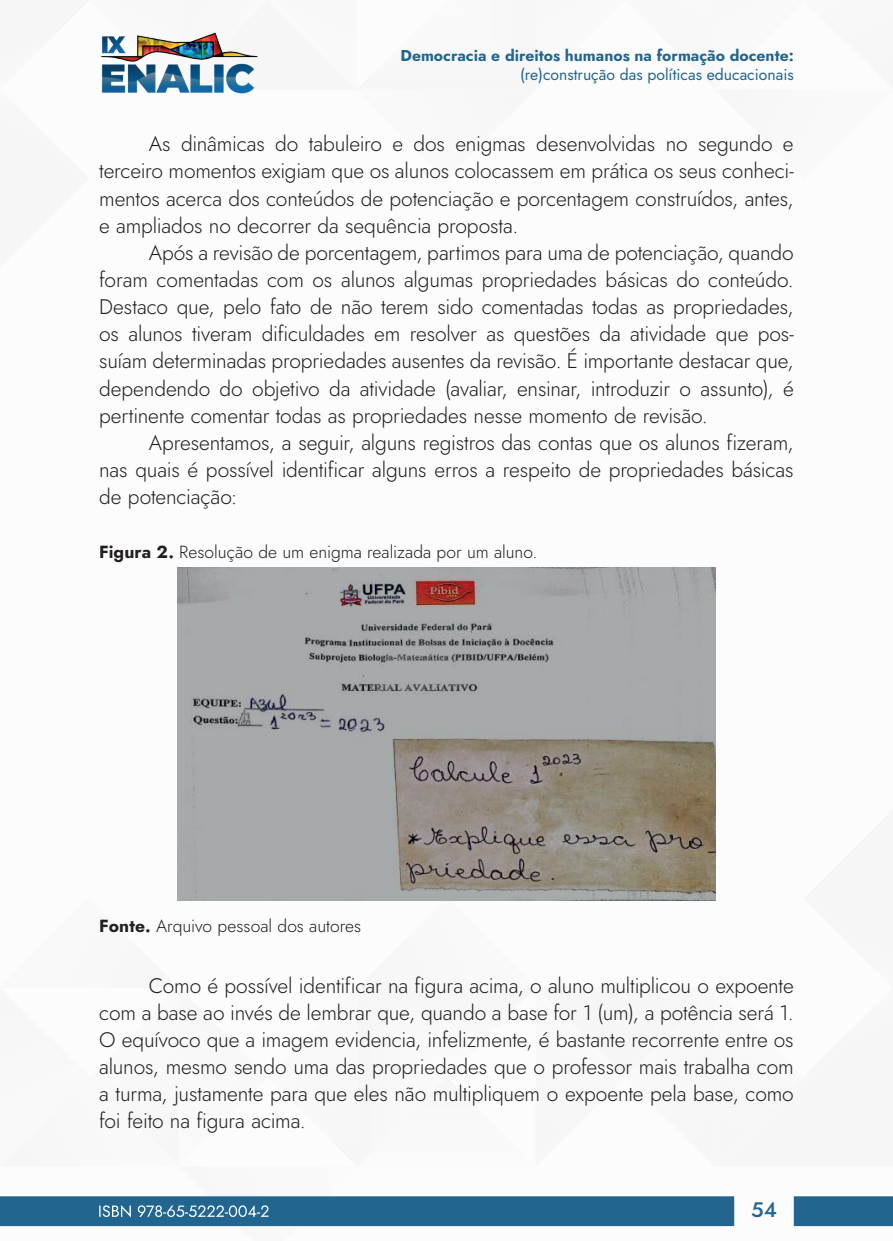
<style>
.page{position:relative;width:893px;height:1241px;background:#fff}
.page>*{position:absolute;margin:0;border:0;box-sizing:border-box;transform-origin:0 0}
._6_CORPO{font:300 21px/27.1px "Jost";letter-spacing:-.005em;color:#231f20;text-align:justify}
.t1{font:500 21px "Jost";color:#226690}
._10_LEGENDAS{font:300 17.5px "Jost";color:#231f20}
._11_FONTES{font:300 17.5px "Jost";color:#231f20}
.t2{font:700 15.75px "Jost";color:#226690}
.t3{font:15.75px "Jost";color:#226690}
.s1{font-weight:700}
</style>
<div class="page">
<img style="left:101px;top:32px;width:157px;height:61px">
<svg style="left:0;top:809px;width:893px;height:418px"></svg>
<img style="left:178px;top:567px;width:537px;height:333px">
<p class="t2" style="left:400px;top:45px;width:395px">Democracia e direitos humanos na formação docente:</p>
<p class="t3" style="left:520px;top:64px;width:275px">(re)construção das políticas educacionais</p>
<p class="_6_CORPO" style="left:99px;top:130px;width:696px;text-indent:50px">As dinâmicas do tabuleiro e dos enigmas desenvolvidas no segundo e terceiro momentos exigiam que os alunos colocassem em prática os seus conheci&shy;mentos acerca dos conteúdos de potenciação e porcentagem construídos, antes, e ampliados no decorrer da sequência proposta.</p>
<p class="_6_CORPO" style="left:99px;top:239px;width:696px;text-indent:50px">Após a revisão de porcentagem, partimos para uma de potenciação, quando foram comentadas com os alunos algumas propriedades básicas do conteúdo.<br>Destaco que, pelo fato de não terem sido comentadas todas as propriedades, os alunos tiveram dificuldades em resolver as questões da atividade que pos&shy;suíam determinadas propriedades ausentes da revisão. É importante destacar que, dependendo do objetivo da atividade (avaliar, ensinar, introduzir o assunto), é pertinente comentar todas as propriedades nesse momento de revisão.</p>
<p class="_6_CORPO" style="left:99px;top:429px;width:696px;text-indent:50px">Apresentamos, a seguir, alguns registros das contas que os alunos fizeram, nas quais é possível identificar alguns erros a respeito de propriedades básicas de potenciação:</p>
<p class="_10_LEGENDAS" style="left:99px;top:540px;width:440px"><span class="s1">Figura 2.</span> Resolução de um enigma realizada por um aluno.</p>
<p class="_11_FONTES" style="left:99px;top:914px;width:264px"><span class="s1">Fonte.</span> Arquivo pessoal dos autores</p>
<p class="_6_CORPO" style="left:99px;top:971px;width:696px;text-indent:50px">Como é possível identificar na figura acima, o aluno multiplicou o expoente com a base ao invés de lembrar que, quando a base for 1 (um), a potência será 1.<br>O equívoco que a imagem evidencia, infelizmente, é bastante recorrente entre os alunos, mesmo sendo uma das propriedades que o professor mais trabalha com a turma, justamente para que eles não multipliquem o expoente pela base, como foi feito na figura acima.</p>
<p class="t1" style="left:751px;top:1195px;width:27px">54</p>
</div>
